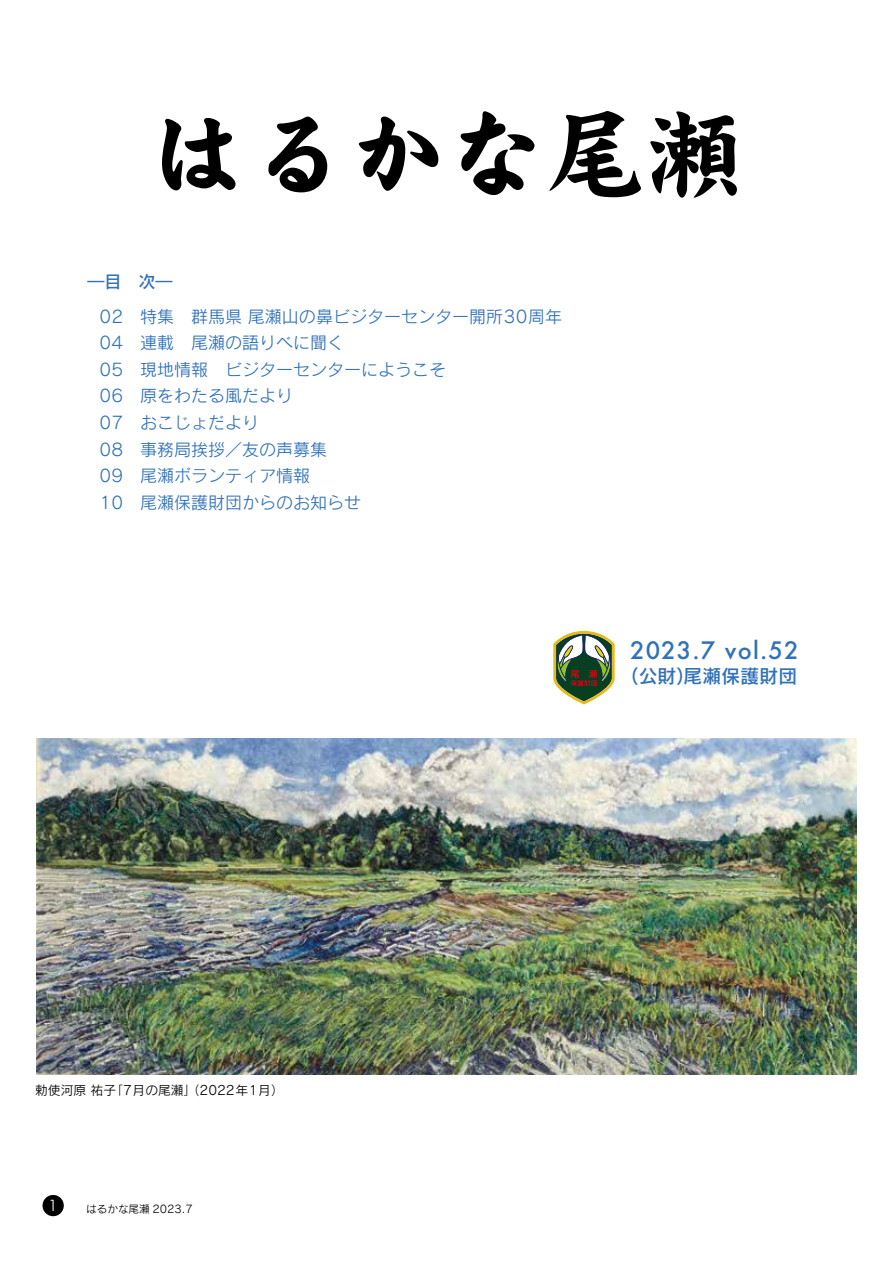
<style>
.page{position:relative;width:893px;height:1263px;background:#fff}
.page>*{position:absolute;margin:0;border:0;box-sizing:border-box;transform-origin:0 0}
.t1{font:500 23.4px "Futura";letter-spacing:.05em;color:#3071b9}
.t2{font:18px "New Rodin Pro N DB";letter-spacing:.05em;color:#3071b9}
.t3{font:16.95px "Rodin Pro N M";color:#3071b9}
.t4{font:16.95px "Rodin Pro N DB";color:#3071b9}
.t5{font:300 15.9px "Futura BT";color:#fff}
.t6{font:12.75px "Rodin Pro N M";color:#000}
.t7{font:10.65px "Rodin Pro N M";color:#000}
</style>
<div class="page">
<img style="left:36px;top:738px;width:821px;height:337px">
<svg style="left:162px;top:118px;width:74px;height:72px"></svg>
<svg style="left:268px;top:117px;width:59px;height:75px"></svg>
<svg style="left:359px;top:117px;width:79px;height:74px"></svg>
<svg style="left:461px;top:111px;width:73px;height:84px"></svg>
<svg style="left:549px;top:111px;width:92px;height:86px"></svg>
<svg style="left:650px;top:111px;width:87px;height:87px"></svg>
<svg style="left:553px;top:631px;width:62px;height:73px"></svg>
<div style="left:43px;top:1195px;width:21px;height:21px;background:#000;border-radius:50%"></div>
<p class="t4" style="left:88px;top:271px;width:87px">―目　次―</p>
<p class="t3" style="left:140px;top:305px;width:424px">特集　群馬県尾瀬山の鼻ビジターセンター開所30周年</p>
<p class="t3" style="left:100px;top:305px;width:25px">02</p>
<p class="t3" style="left:100px;top:332px;width:25px">04</p>
<p class="t3" style="left:140px;top:332px;width:206px">連載　尾瀬の語りべに聞く</p>
<p class="t3" style="left:100px;top:358px;width:25px">05</p>
<p class="t3" style="left:140px;top:358px;width:308px">現地情報　ビジターセンターにようこそ</p>
<p class="t3" style="left:100px;top:385px;width:25px">06</p>
<p class="t3" style="left:140px;top:385px;width:155px">原をわたる風だより</p>
<p class="t3" style="left:100px;top:412px;width:25px">07</p>
<p class="t3" style="left:140px;top:412px;width:121px">おこじょだより</p>
<p class="t3" style="left:100px;top:438px;width:25px">08</p>
<p class="t3" style="left:140px;top:438px;width:189px">事務局挨拶／友の声募集</p>
<p class="t3" style="left:100px;top:465px;width:25px">09</p>
<p class="t3" style="left:140px;top:465px;width:172px">尾瀬ボランティア情報</p>
<p class="t3" style="left:100px;top:491px;width:25px">10</p>
<p class="t3" style="left:140px;top:491px;width:223px">尾瀬保護財団からのお知らせ</p>
<h1 class="t1" style="left:630px;top:634px;width:170px">2023.7 vol.52</h1>
<p class="t2" style="left:684px;top:661px;width:114px">尾瀬保護財団</p>
<p class="t2" style="left:620px;top:661px;width:75px">（公財）</p>
<p class="t6" style="left:110px;top:1082px;width:175px">「7月の尾瀬」（2022年1月(</p>
<p class="t6" style="left:35px;top:1082px;width:82px">勅使河原祐子</p>
<p class="t5" style="left:49px;top:1195px;width:11px">1</p>
<p class="t7" style="left:86px;top:1202px;width:108px">はるかな尾瀬 2023.7</p>
</div>
